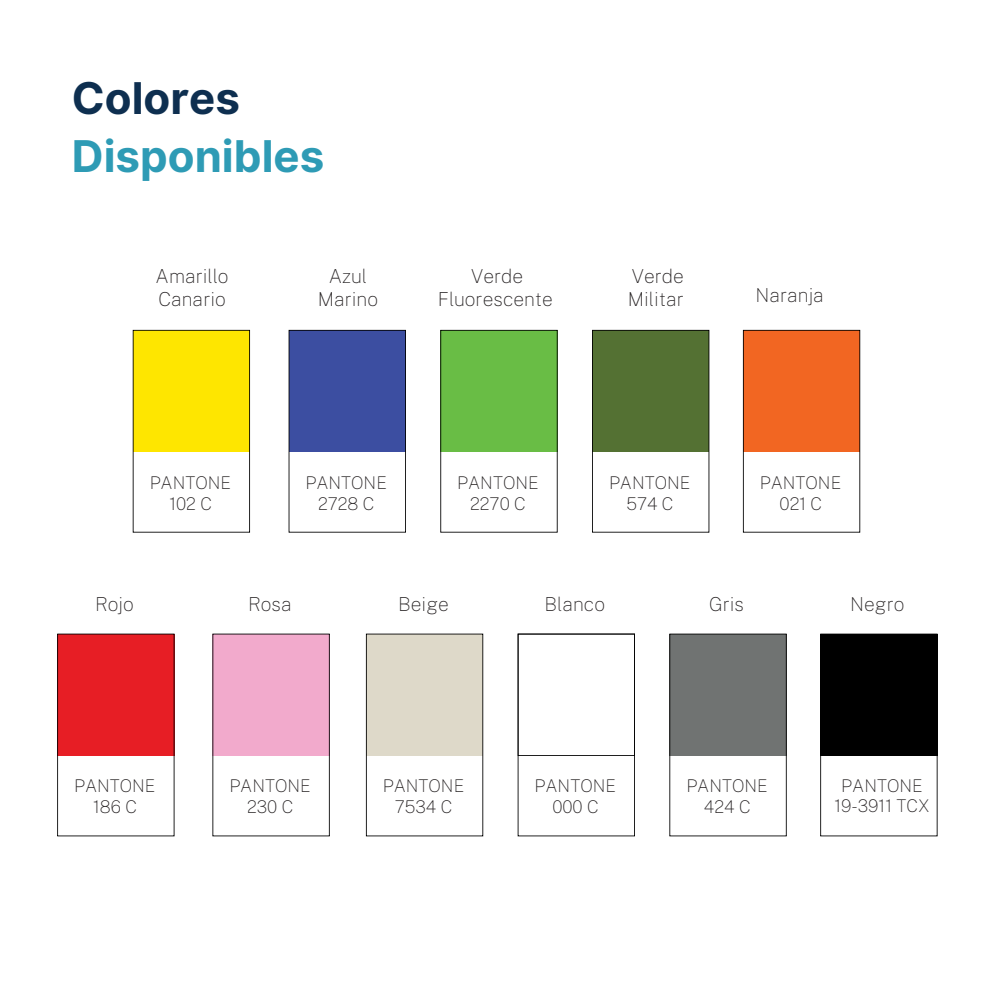
<style>
.page{position:relative;width:993px;height:993px;background:#fff}
.page>*{position:absolute;margin:0;border:0;box-sizing:border-box;transform-origin:0 0}
.t1{font:700 43.75px/57.8px "Inter";color:#2e9bb5}
.t2{font:100 19.25px/22.4px "Public Sans";color:#231f20}
.t3{font:100 17.5px/19.6px "Public Sans";color:#231f20;text-align:center}
.s1{color:#0e2f50}
</style>
<div class="page">
<svg style="left:133px;top:330px;width:117px;height:202px"></svg>
<svg style="left:57px;top:633px;width:117px;height:203px"></svg>
<svg style="left:212px;top:633px;width:118px;height:203px"></svg>
<svg style="left:288px;top:330px;width:118px;height:202px"></svg>
<svg style="left:366px;top:633px;width:117px;height:203px"></svg>
<svg style="left:440px;top:330px;width:117px;height:202px"></svg>
<svg style="left:517px;top:633px;width:118px;height:203px"></svg>
<svg style="left:592px;top:330px;width:117px;height:202px"></svg>
<svg style="left:669px;top:633px;width:117px;height:203px"></svg>
<svg style="left:742px;top:330px;width:118px;height:202px"></svg>
<svg style="left:820px;top:633px;width:117px;height:203px"></svg>
<h1 class="t1" style="left:72px;top:70px;width:254px"><span class="s1">Colores<br></span>Disponibles</h1>
<h2 class="t2" style="left:156px;top:265px;width:74px">Amarillo<br>Canario</h2>
<h2 class="t2" style="left:317px;top:265px;width:62px;text-align:center">Azul<br>Marino</h2>
<p class="t2" style="left:471px;top:265px;width:53px">Verde</p>
<p class="t2" style="left:438px;top:288px;width:116px">Fluorescente</p>
<h2 class="t2" style="left:627px;top:265px;width:58px">Verde<br>Militar</h2>
<p class="t2" style="left:755px;top:284px;width:70px">Naranja</p>
<h2 class="t3" style="left:150px;top:472px;width:83px">PANTONE</h2>
<p class="t3" style="left:169px;top:493px;width:44px">102 C</p>
<h2 class="t3" style="left:305px;top:472px;width:83px">PANTONE</h2>
<h2 class="t3" style="left:318px;top:493px;width:58px">2728 C</h2>
<p class="t3" style="left:457px;top:472px;width:83px">PANTONE</p>
<h2 class="t3" style="left:470px;top:493px;width:57px">2270 C</h2>
<h2 class="t3" style="left:609px;top:472px;width:83px">PANTONE</h2>
<h2 class="t3" style="left:626px;top:493px;width:49px">574 C</h2>
<p class="t3" style="left:759px;top:472px;width:83px">PANTONE</p>
<h2 class="t3" style="left:779px;top:493px;width:44px">021 C</h2>
<p class="t2" style="left:95px;top:592px;width:40px">Rojo</p>
<h2 class="t2" style="left:248px;top:592px;width:45px">Rosa</h2>
<p class="t2" style="left:398px;top:592px;width:52px">Beige</p>
<h2 class="t2" style="left:544px;top:592px;width:62px">Blanco</h2>
<h2 class="t2" style="left:709px;top:592px;width:37px">Gris</h2>
<h2 class="t2" style="left:850px;top:592px;width:56px">Negro</h2>
<h2 class="t3" style="left:74px;top:776px;width:83px">PANTONE</h2>
<h2 class="t3" style="left:93px;top:797px;width:45px">186 C</h2>
<p class="t3" style="left:229px;top:776px;width:83px">PANTONE</p>
<h2 class="t3" style="left:247px;top:797px;width:48px">230 C</h2>
<h2 class="t3" style="left:383px;top:776px;width:83px">PANTONE</h2>
<p class="t3" style="left:395px;top:797px;width:59px">7534 C</p>
<h2 class="t3" style="left:534px;top:776px;width:83px">PANTONE</h2>
<p class="t3" style="left:552px;top:797px;width:48px">000 C</p>
<p class="t3" style="left:686px;top:776px;width:83px">PANTONE</p>
<h2 class="t3" style="left:703px;top:797px;width:48px">424 C</h2>
<h2 class="t3" style="left:834px;top:776px;width:97px">PANTONE<br>19-3911 TCX</h2>
</div>
